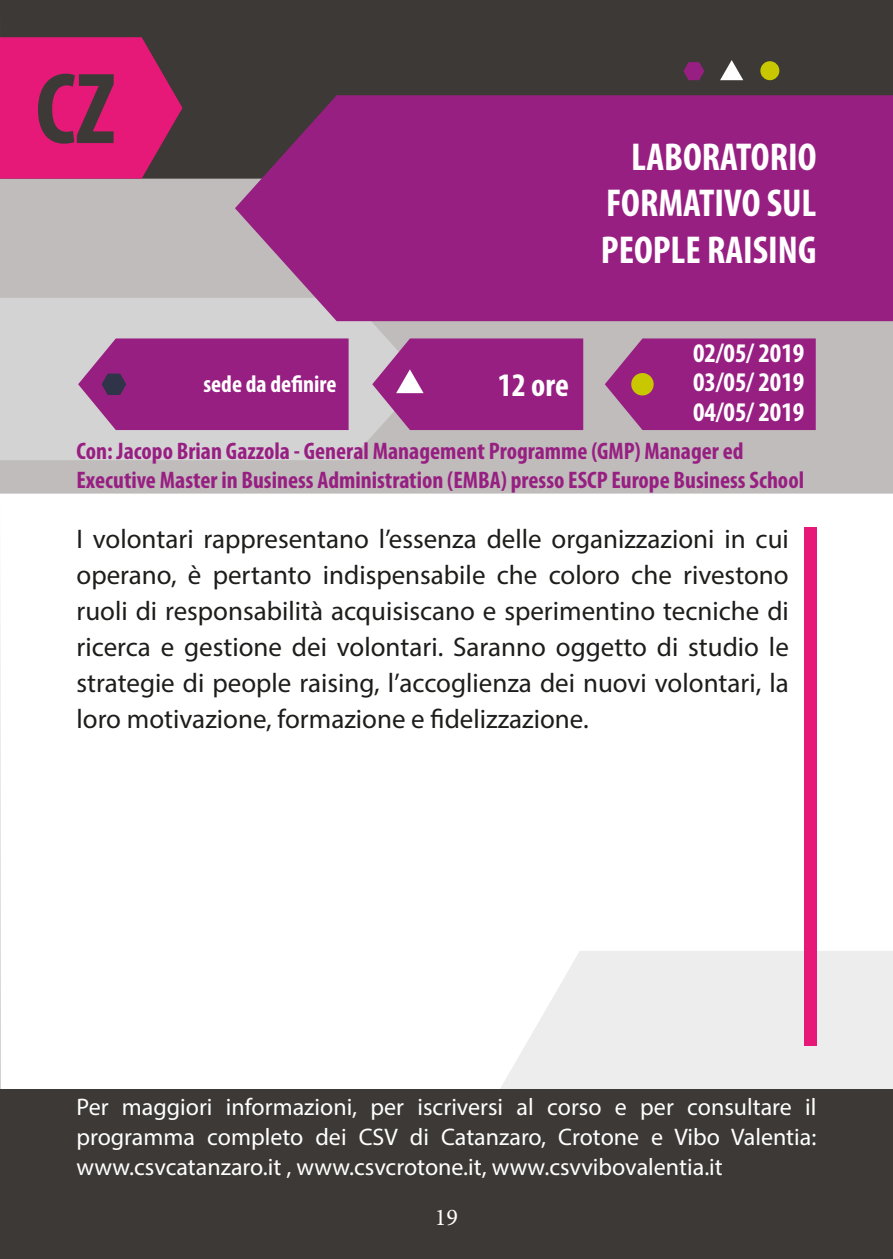
<style>
.page{position:relative;width:893px;height:1259px;background:#3d3936}
.page>*{position:absolute;margin:0;border:0;box-sizing:border-box;transform-origin:0 0}
.t1{font:700 condensed 102px "Myriad Pro";color:#3d3936}
.t2{font:700 condensed 39px "Myriad Pro";color:#fff}
.t3{font:700 condensed 33px "Myriad Pro";color:#fff}
.Paragrafo_base{font:27px/36px "Myriad Pro";color:#1d1d1b;text-align:justify}
.t4{font:700 condensed 27px "Myriad Pro";color:#fff}
.t5{font:24px/30px "Myriad Pro";color:#fff;text-align:justify}
.t6{font:700 condensed 24px/28.8px "Myriad Pro";color:#981f82}
.Paragrafo_base-2{font:700 condensed 24px "Myriad Pro";color:#fff}
.t7{font:24px "Minion Pro";color:#fff}
</style>
<div class="page">
<div style="left:0;top:179px;width:893px;height:314px;background:#bfbcbb"></div>
<svg style="left:0;top:298px;width:423px;height:162px;background:#d2d1d2"></svg>
<div style="left:0;top:493px;width:893px;height:762px;background:#fff"></div>
<svg style="left:500px;top:951px;width:393px;height:138px;background:#eee"></svg>
<div style="left:0;top:1089px;width:893px;height:170px;background:#3d3936"></div>
<svg style="left:235px;top:95px;width:658px;height:226px;background:#962681"></svg>
<svg style="left:605px;top:338px;width:211px;height:92px;background:#9b2e87"></svg>
<svg style="left:0;top:37px;width:182px;height:142px;background:#d31b70"></svg>
<div style="left:804px;top:527px;width:12px;height:518px;background:#e61878"></div>
<div style="left:631px;top:373px;width:23px;height:22px;background:#c9c800;border-radius:50%"></div>
<svg style="left:372px;top:338px;width:211px;height:92px;background:#9e338b"></svg>
<svg style="left:78px;top:338px;width:271px;height:92px;background:#9a2d87"></svg>
<div style="left:760px;top:61px;width:19px;height:19px;background:#c9c800;border-radius:50%"></div>
<svg style="left:720px;top:60px;width:23px;height:20px"></svg>
<svg style="left:683px;top:62px;width:21px;height:18px"></svg>
<h1 class="t1" style="left:35px;top:45px;width:81px">CZ</h1>
<p class="Paragrafo_base-2" style="left:203px;top:369px;width:134px">sede da definire</p>
<p class="t3" style="left:498px;top:364px;width:72px">12 ore</p>
<p class="t2" style="left:631px;top:132px;width:187px">LABORATORIO</p>
<p class="t2" style="left:606px;top:179px;width:212px">FORMATIVO SUL</p>
<p class="t2" style="left:601px;top:226px;width:217px">PEOPLE RAISING</p>
<p class="t4" style="left:693px;top:336px;width:113px">02/05/ 2019</p>
<p class="t4" style="left:693px;top:365px;width:113px">03/05/ 2019</p>
<p class="t4" style="left:693px;top:395px;width:113px">04/05/ 2019</p>
<p class="t6" style="left:77px;top:436px;width:729px">Con: Jacopo Brian Gazzola - General Management Programme (GMP) Manager ed<br>Executive Master in Business Administration (EMBA) presso ESCP Europe Business School</p>
<p class="Paragrafo_base" style="left:77px;top:520px;width:714px">I volontari rappresentano l’essenza delle organizzazioni in cui operano, è pertanto indispensabile che coloro che rivestono ruoli di responsabilità acquisiscano e sperimentino tecniche di ricerca e gestione dei volontari. Saranno oggetto di studio le strategie di people raising, l’accoglienza dei nuovi volontari, la loro motivazione, formazione e fidelizzazione.</p>
<p class="t5" style="left:77px;top:1092px;width:741px">Per maggiori informazioni, per iscriversi al corso e per consultare il programma completo dei CSV di Catanzaro, Crotone e Vibo Valentia: www.csvcatanzaro.it , www.csvcrotone.it, www.csvvibovalentia.it</p>
<p class="t7" style="left:435px;top:1201px;width:25px">19</p>
</div>
